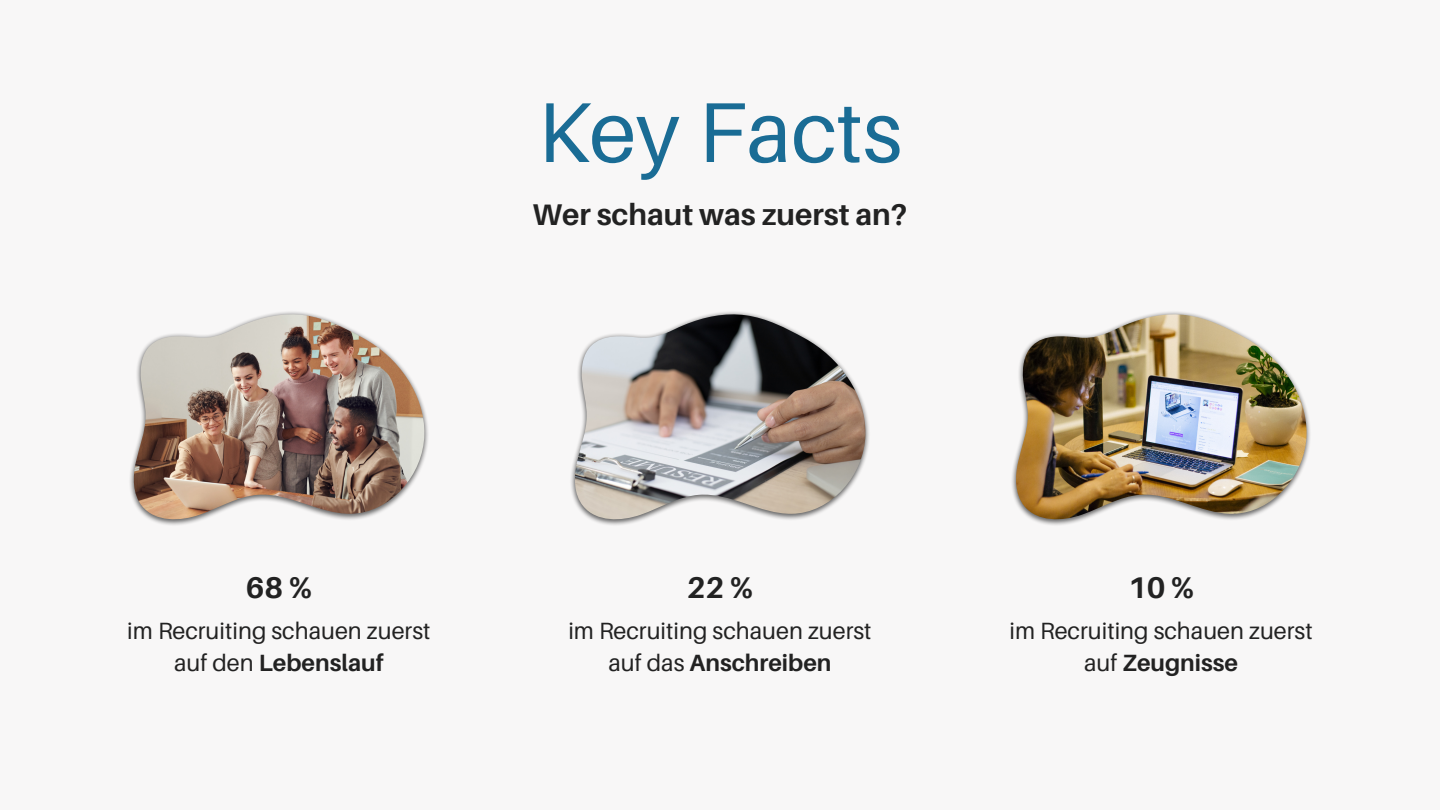
<style>
.page{position:relative;width:1440px;height:810px;background:#f8f7f7}
.page>*{position:absolute;margin:0;border:0;box-sizing:border-box;transform-origin:0 0}
.t1{font:85px "Aileron";color:#1a6c95}
.t2{font:700 30px "Aileron";color:#222}
.t3{font:23.5px/32.2px "Aileron";color:#222;text-align:center}
.s1{font-weight:700}
</style>
<div class="page">
<img style="left:130px;top:312px;width:298px;height:213px">
<img style="left:133px;top:314px;width:292px;height:205px">
<img style="left:571px;top:312px;width:298px;height:213px">
<img style="left:574px;top:314px;width:292px;height:205px">
<img style="left:1012px;top:312px;width:298px;height:213px">
<img style="left:1015px;top:314px;width:292px;height:205px">
<p class="t1" style="left:538px;top:80px;width:366px">Key Facts</p>
<p class="t2" style="left:533px;top:196px;width:376px">Wer schaut was zuerst an?</p>
<p class="t2" style="left:246px;top:569px;width:68px">68%</p>
<h2 class="t3" style="left:127px;top:614px;width:305px">im Recruiting schauen zuerst auf den <span class="s1">Lebenslauf</span></h2>
<p class="t2" style="left:687px;top:569px;width:68px">22%</p>
<p class="t3" style="left:568px;top:614px;width:305px">im Recruiting schauen zuerst auf das <span class="s1">Anschreiben</span></p>
<h2 class="t2" style="left:1128px;top:569px;width:68px">10%</h2>
<p class="t3" style="left:1009px;top:614px;width:305px">im Recruiting schauen zuerst auf <span class="s1">Zeugnisse</span></p>
</div>
